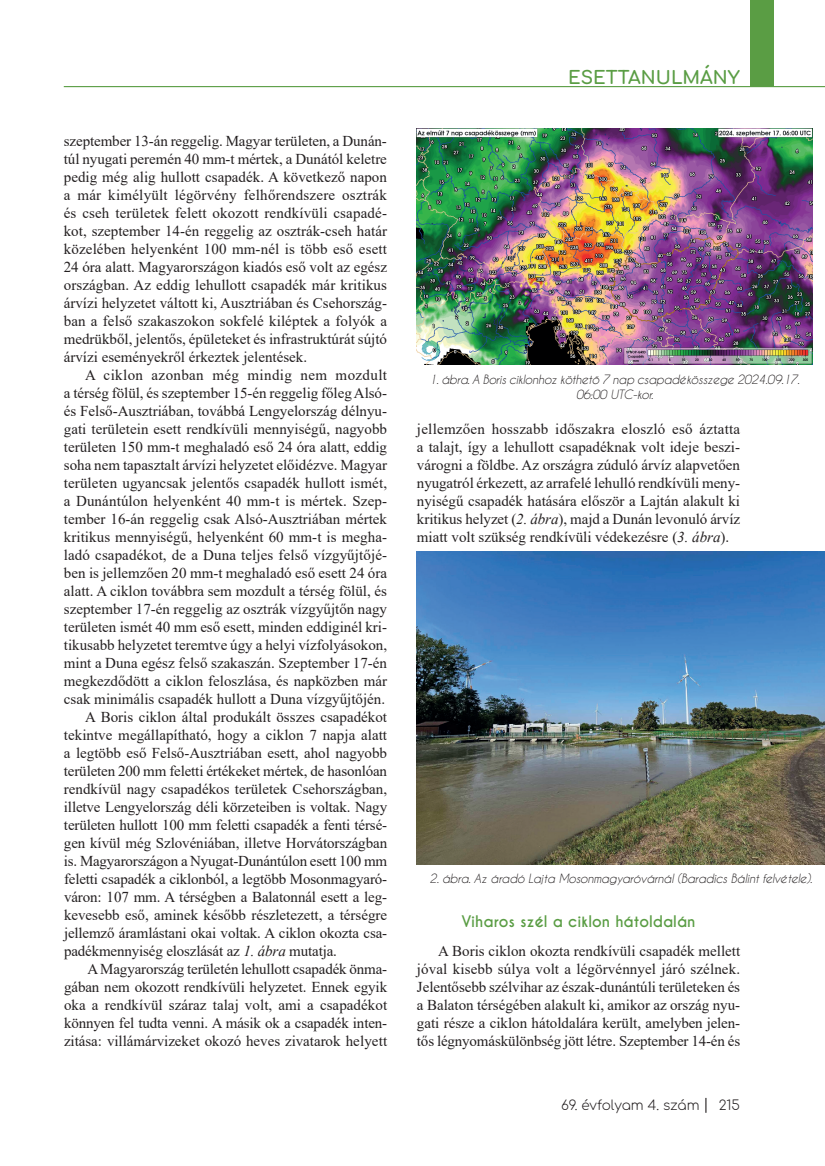
<style>
.page{position:relative;width:825px;height:1166px;background:#fff}
.page>*{position:absolute;margin:0;border:0;box-sizing:border-box;transform-origin:0 0}
.t1{font:700 18px "Comfortaa";color:#5a9d44}
.t2{font:15px/18px "Times New Roman";color:#231f20;text-align:justify}
.t3{font:15px "Times New Roman";letter-spacing:.025em;color:#231f20}
.t4{font:700 15px "Caviar Dreams";color:#5a9d44}
.t5{font:300 13.5px "Comfortaa";color:#231f20}
.t6{font:italic 12px/15px "Caviar Dreams";letter-spacing:-.02em;color:#231f20;text-align:center}
.s1{font-style:italic}
</style>
<div class="page">
<hr style="left:64px;top:86px;width:761px;height:1px;background:#5a9d44">
<div style="left:750px;top:0;width:24px;height:87px;background:#5a9d44"></div>
<svg style="left:705px;top:1097px;width:1px;height:15px"></svg>
<img style="left:417px;top:128px;width:395px;height:237px">
<img style="left:417px;top:551px;width:408px;height:313px">
<p class="t2" style="left:64px;top:131px;width:325px">szeptember 13-án reggelig. Magyar területen, a Dunán&shy;túl nyugati peremén 40 mm-t mértek, a Dunától keletre pedig még alig hullott csapadék. A következő napon a már kimélyült légörvény felhőrendszere osztrák és cseh területek felett okozott rendkívüli csapadé&shy;kot, szeptember 14-én reggelig az osztrák-cseh határ közelében helyenként 100 mm-nél is több eső esett 24 óra alatt. Magyarországon kiadós eső volt az egész országban. Az eddig lehullott csapadék már kritikus árvízi helyzetet váltott ki, Ausztriában és Csehország&shy;ban a felső szakaszokon sokfelé kiléptek a folyók a medrükből, jelentős, épületeket és infrastruktúrát sújtó árvízi eseményekről érkeztek jelentések.</p>
<p class="t3" style="left:85px;top:364px;width:303px">A ciklon azonban még mindig nem mozdult</p>
<p class="t2" style="left:64px;top:383px;width:325px">a térség fölül, és szeptember 15-én reggelig főlegAlsó-</p>
<p class="t2" style="left:64px;top:401px;width:325px">és Felső-Ausztriában, továbbá Lengyelország délnyu-</p>
<p class="t2" style="left:64px;top:419px;width:325px">gati területein esett rendkívüli mennyiségű, nagyobb</p>
<p class="t2" style="left:64px;top:437px;width:325px">területen 150 mm-t meghaladó eső 24 óra alatt, eddig</p>
<p class="t2" style="left:64px;top:455px;width:325px">soha nem tapasztalt árvízi helyzetet előidézve. Magyar</p>
<p class="t2" style="left:64px;top:473px;width:325px">területen ugyancsak jelentős csapadék hullott ismét,</p>
<p class="t2" style="left:64px;top:491px;width:325px">a Dunántúlon helyenként 40 mm-t is mértek. Szep-</p>
<p class="t2" style="left:64px;top:509px;width:325px">tember 16-án reggelig csak Alsó-Ausztriában mértek</p>
<p class="t2" style="left:64px;top:527px;width:325px">kritikus mennyiségű, helyenként 60 mm-t is megha-</p>
<p class="t2" style="left:64px;top:545px;width:325px">ladó csapadékot, de a Duna teljes felső vízgyűjtőjé-</p>
<p class="t2" style="left:64px;top:563px;width:325px">ben is jellemzően 20 mm-t meghaladó eső esett 24 óra</p>
<p class="t2" style="left:64px;top:581px;width:325px">alatt. A ciklon továbbra sem mozdult a térség fölül, és</p>
<p class="t2" style="left:64px;top:599px;width:325px">szeptember 17-én reggelig az osztrák vízgyűjtőn nagy</p>
<p class="t2" style="left:64px;top:617px;width:325px">területen ismét 40 mm eső esett, minden eddiginél kri-</p>
<p class="t2" style="left:64px;top:635px;width:325px">tikusabb helyzetet teremtve úgy a helyi vízfolyásokon,</p>
<p class="t2" style="left:64px;top:653px;width:325px">mint a Duna egész felső szakaszán. Szeptember 17-én</p>
<p class="t2" style="left:64px;top:671px;width:325px">megkezdődött a ciklon feloszlása, és napközben már</p>
<p class="t2" style="left:64px;top:689px;width:323px">csak minimális csapadék hullott a Duna vízgyűjtőjén.</p>
<p class="t2" style="left:85px;top:707px;width:303px">A Boris ciklon által produkált összes csapadékot</p>
<p class="t2" style="left:64px;top:725px;width:325px">tekintve megállapítható, hogy a ciklon 7 napja alatt</p>
<p class="t2" style="left:64px;top:743px;width:325px">a legtöbb eső Felső-Ausztriában esett, ahol nagyobb</p>
<p class="t2" style="left:64px;top:761px;width:325px">területen 200 mm feletti értékeket mértek, de hasonlóan</p>
<p class="t2" style="left:64px;top:779px;width:325px">rendkívül nagy csapadékos területek Csehországban,</p>
<p class="t2" style="left:64px;top:797px;width:325px">illetve Lengyelország déli körzeteiben is voltak. Nagy</p>
<p class="t2" style="left:64px;top:815px;width:325px">területen hullott 100 mm feletti csapadék a fenti térsé-</p>
<p class="t2" style="left:64px;top:833px;width:325px">gen kívül még Szlovéniában, illetve Horvátországban</p>
<p class="t2" style="left:64px;top:851px;width:325px">is. Magyarországon a Nyugat-Dunántúlon esett 100 mm</p>
<p class="t2" style="left:64px;top:869px;width:325px">feletti csapadék a ciklonból, a legtöbb Mosonmagyaró-</p>
<p class="t2" style="left:64px;top:887px;width:325px">váron: 107 mm. A térségben a Balatonnál esett a leg-</p>
<p class="t2" style="left:64px;top:905px;width:325px">kevesebb eső, aminek később részletezett, a térségre</p>
<p class="t2" style="left:64px;top:923px;width:325px">jellemző áramlástani okai voltak. A ciklon okozta csa-</p>
<p class="t2" style="left:64px;top:941px;width:274px">padékmennyiség eloszlását az <span class="s1">1. ábra</span> mutatja.</p>
<p class="t2" style="left:88px;top:959px;width:301px">AMagyarország területén lehullott csapadék önma-</p>
<p class="t2" style="left:64px;top:977px;width:325px">gában nem okozott rendkívüli helyzetet. Ennek egyik</p>
<p class="t2" style="left:64px;top:995px;width:325px">oka a rendkívül száraz talaj volt, ami a csapadékot</p>
<p class="t2" style="left:64px;top:1013px;width:325px">könnyen fel tudta venni. A másik ok a csapadék inten-</p>
<p class="t2" style="left:64px;top:1031px;width:325px">zitása: villámárvizeket okozó heves zivatarok helyett</p>
<p class="t1" style="left:568px;top:61px;width:173px">ESETTANULMÁNY</p>
<p class="t6" style="left:429px;top:371px;width:372px">1. ábra. A Boris ciklonhoz köthető 7 nap csapadékösszege 2024.09.17.<br>06:00 UTC-kor.</p>
<p class="t2" style="left:417px;top:419px;width:325px">jellemzően hosszabb időszakra eloszló eső áztatta a talajt, így a lehullott csapadéknak volt ideje beszi&shy;várogni a földbe. Az országra zúduló árvíz alapvetően nyugatról érkezett, az arrafelé lehulló rendkívüli men - nyiségű csapadék hatására először a Lajtán alakult ki kritikus helyzet (<span class="s1">2. ábra</span>), majd a Dunán levonuló árvíz miatt volt szükség rendkívüli védekezésre (<span class="s1">3. ábra</span>).</p>
<p class="t6" style="left:430px;top:871px;width:384px">2. ábra. Az áradó Lajta Mosonmagyaróvárnál (Baradics Bálint felvétele).</p>
<p class="t4" style="left:461px;top:911px;width:236px">Viharos szél a ciklon hátoldalán</p>
<p class="t2" style="left:417px;top:941px;width:325px;text-indent:21px">A Boris ciklon okozta rendkívüli csapadék mellett jóval kisebb súlya volt a légörvénnyel járó szélnek.<br>Jelentősebb szélvihar az észak-dunántúli területeken és a Balaton térségében alakult ki, amikor az ország nyu&shy;gati része a ciklon hátoldalára került, amelyben jelen&shy;tős légnyomáskülönbség jött létre. Szeptember 14-én és</p>
<p class="t5" style="left:561px;top:1092px;width:140px">69. évfolyam 4. szám</p>
<p class="t5" style="left:719px;top:1092px;width:23px">215</p>
</div>
